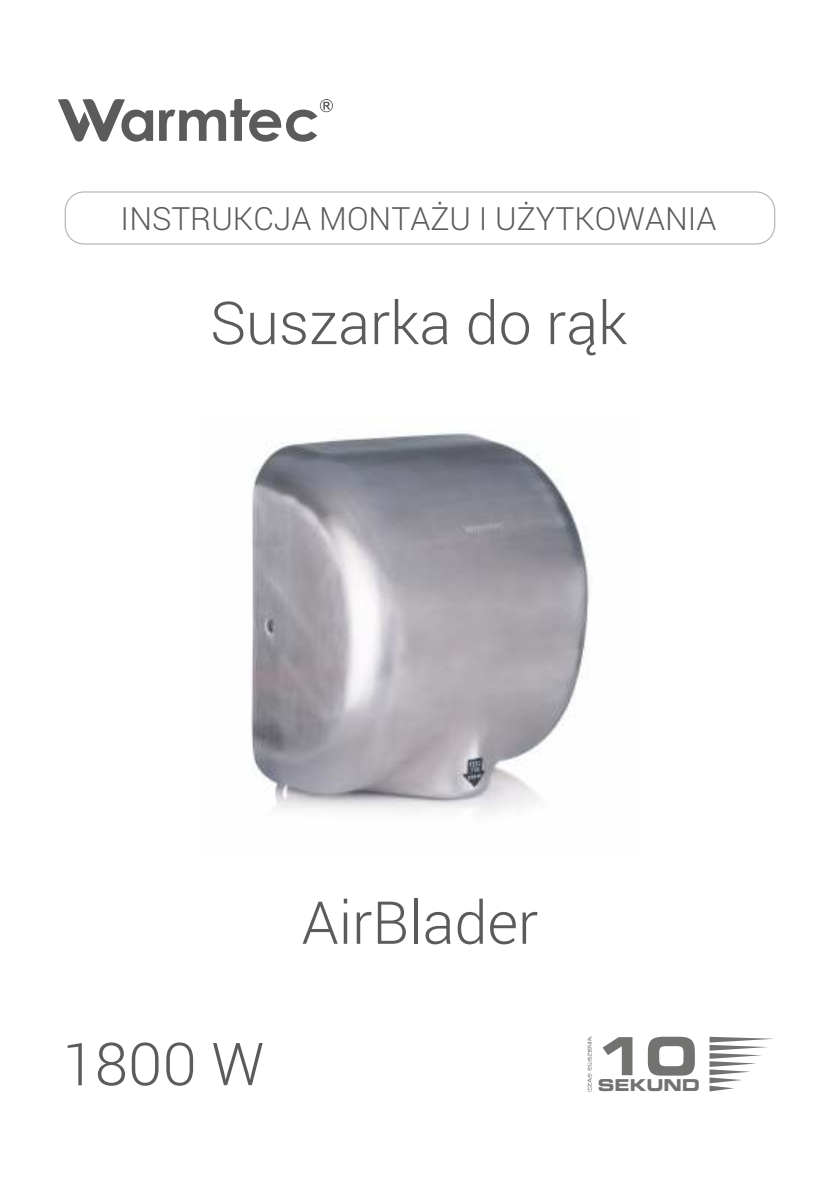
<style>
.page{position:relative;width:840px;height:1191px;background:#fff}
.page>*{position:absolute;margin:0;border:0;box-sizing:border-box;transform-origin:0 0}
.t1{font:300 59.2px "Roboto";color:#5b5b5b}
.t2{font:52.4px "Eurostile Bold Extended Two";color:#727271}
.t3{font:300 32px "Roboto";color:#5b5b5b}
.t4{font:16.4px "Eurostile Bold Extended Two";color:#727271}
</style>
<div class="page">
<svg style="left:58px;top:99px;width:275px;height:43px"></svg>
<img style="left:251px;top:432px;width:338px;height:383px">
<div style="left:65px;top:191px;width:709px;height:53px;border:1px solid #b2b3b3;border-radius:19px"></div>
<svg style="left:709px;top:1036px;width:65px;height:55px"></svg>
<svg style="left:587px;top:1036px;width:4px;height:55px"></svg>
<p class="t3" style="left:121px;top:197px;width:597px">INSTRUKCJA MONTAŻU I UŻYTKOWANIA</p>
<h1 class="t1" style="left:210px;top:282px;width:418px">Suszarka do rąk</h1>
<h1 class="t1" style="left:301px;top:881px;width:238px">AirBlader</h1>
<h1 class="t1" style="left:62px;top:1023px;width:204px">1800 W</h1>
<h2 class="t2" style="left:593px;top:1037px;width:105px">10</h2>
<p class="t4" style="left:597px;top:1079px;width:104px">SEKUND</p>
</div>
